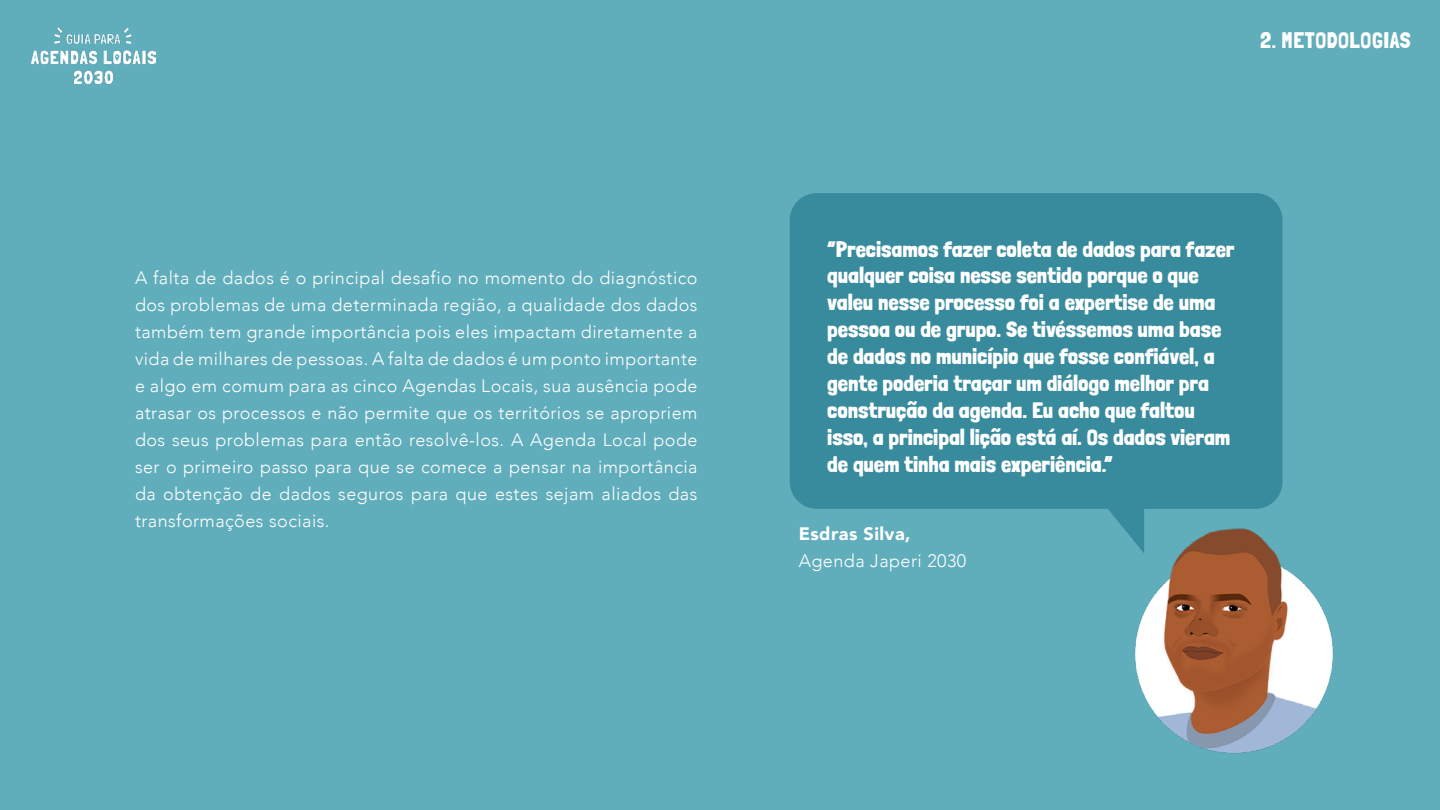
<style>
.page{position:relative;width:1440px;height:810px;background:#60adbc}
.page>*{position:absolute;margin:0;border:0;box-sizing:border-box;transform-origin:0 0}
.t1{font:22.5px "Londrina Solid";letter-spacing:.025em;color:#fff}
.t2{font:900 21.75px/27px "Londrina Solid";letter-spacing:.025em;color:#fff}
.t3{font:300 18px/27px "Avenir";letter-spacing:.025em;color:#fff;text-align:justify}
.t4{font:900 18px "Avenir";letter-spacing:.025em;color:#fff}
</style>
<div class="page">
<img style="left:32px;top:28px;width:123px;height:55px">
<div style="left:790px;top:193px;width:492px;height:316px;background:#378b9d;border-radius:27px"></div>
<img style="left:1135px;top:528px;width:198px;height:225px">
<svg style="left:1108px;top:509px;width:36px;height:45px"></svg>
<p class="t3" style="left:135px;top:264px;width:564px">A falta de dados é o principal desafio no momento do diagnóstico dos problemas de uma determinada região, a qualidade dos dados também tem grande importância pois eles impactam diretamente a vida de milhares de pessoas. A falta de dados é um ponto importante e algo em comum para as cinco Agendas Locais, sua ausência pode atrasar os processos e não permite que os territórios se apropriem dos seus problemas para então resolvê-los. A Agenda Local pode ser o primeiro passo para que se comece a pensar na importância da obtenção de dados seguros para que estes sejam aliados das transformações sociais.</p>
<p class="t1" style="left:1260px;top:27px;width:152px">2. METODOLOGIAS</p>
<p class="t2" style="left:828px;top:235px;width:408px">“Precisamos fazer coleta de dados para fazer qualquer coisa nesse sentido porque o que valeu nesse processo foi a expertise de uma pessoa ou de grupo. Se tivéssemos uma base de dados no município que fosse confiável, a gente poderia traçar um diálogo melhor pra construção da agenda. Eu acho que faltou isso, a principal lição está aí. Os dados vieram de quem tinha mais experiência.”</p>
<p class="t4" style="left:799px;top:518px;width:113px">Esdras Silva,</p>
<p class="t3" style="left:799px;top:547px;width:169px">Agenda Japeri 2030</p>
</div>
